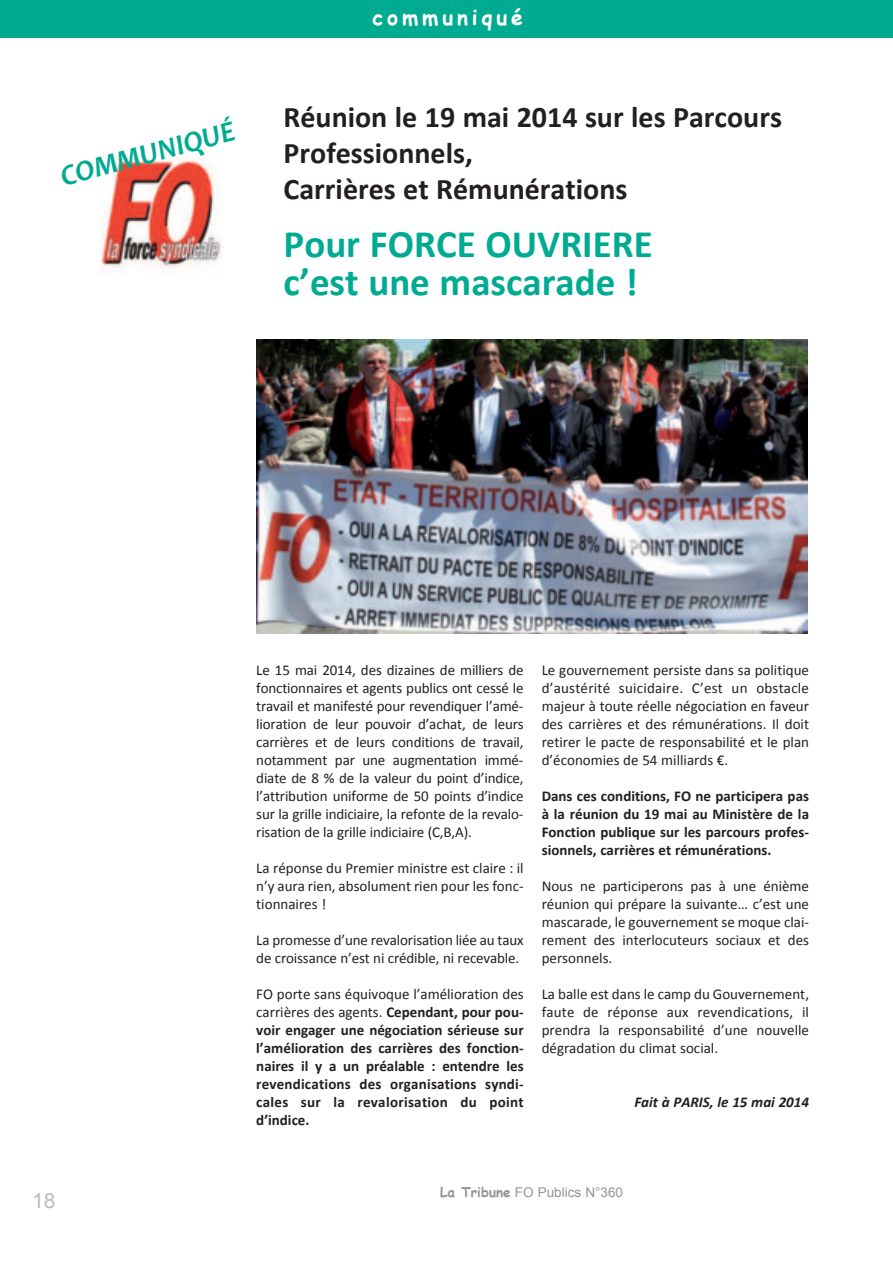
<style>
.page{position:relative;width:893px;height:1263px;background:#fff}
.page>*{position:absolute;margin:0;border:0;box-sizing:border-box;transform-origin:0 0}
.t1{font:700 39px/37.5px "Calibri";color:#00ab91}
.t2{font:700 30px/36px "Calibri";color:#231f20}
.t3{font:italic 700 29.25px "Candara";color:#00ab91}
.t4{font:700 21px "Comic Sans MS";letter-spacing:.185em;color:#fff}
.t5{font:21px "Arial";color:#bcbdc0}
.t6{font:15px/18px "Calibri";color:#231f20;text-align:justify}
.t7{font:700 15px/18px "Calibri";color:#231f20;text-align:justify}
.t8{font:italic 700 15px "Calibri";color:#231f20}
.t9{font:13.5px "Arial";color:#939598}
.s1{font-weight:400}
.s2{font-family:"Comic Sans MS";font-weight:700}
</style>
<div class="page">
<div style="left:0;top:0;width:893px;height:38px;background:#00ab91"></div>
<img style="left:256px;top:339px;width:552px;height:294px">
<img style="left:101px;top:154px;width:122px;height:117px">
<h3 class="t3" style="left:58px;top:162px;width:181px;rotate:-15deg">communiqué</h3>
<h3 class="t4" style="left:372px;top:8px;width:152px">communiqué</h3>
<h2 class="t2" style="left:284px;top:101px;width:500px">Réunion le 19 mai 2014 sur les Parcours<br>Professionnels,<br>Carrières et Rémunérations</h2>
<h1 class="t1" style="left:284px;top:229px;width:371px">Pour FORCE OUVRIERE c’est une mascarade !</h1>
<h3 class="t5" style="left:32px;top:1193px;width:25px">18</h3>
<p class="t6" style="left:256px;top:661px;width:269px">Le 15 mai 2014, des dizaines de milliers de fonctionnaires et agents publics ont cessé le travail et manifesté pour revendiquer l’amé&shy;lioration de leur pouvoir d’achat, de leurs carrières et de leurs conditions de travail, notamment par une augmentation immé&shy;diate de 8 % de la valeur du point d’indice, l’attribution uniforme de 50 points d’indice sur la grille indiciaire, la refonte de la revalo&shy;risation de la grille indiciaire (C,B,A).</p>
<p class="t6" style="left:256px;top:859px;width:269px">La réponse du Premier ministre est claire : il n’y aura rien, absolument rien pour les fonc&shy;tionnaires !</p>
<p class="t6" style="left:256px;top:931px;width:269px">La promesse d’une revalorisation liée au taux de croissance n’est ni crédible, ni recevable.</p>
<p class="t7" style="left:256px;top:986px;width:269px"><span class="s1">FO porte sans équivoque l’amélioration des carrières des agents.</span> Cependant, pour pou&shy;voir engager une négociation sérieuse sur l’amélioration des carrières des fonction&shy;naires il y a un préalable : entendre les revendications des organisations syndi&shy;cales sur la revalorisation du point d’indice.</p>
<p class="t6" style="left:542px;top:661px;width:269px">Le gouvernement persiste dans sa politique d’austérité suicidaire. C’est un obstacle majeur à toute réelle négociation en faveur des carrières et des rémunérations. Il doit retirer le pacte de responsabilité et le plan d’économies de 54 milliards €.</p>
<p class="t7" style="left:542px;top:788px;width:269px">Dans ces conditions, FO ne participera pas à la réunion du 19 mai au Ministère de la Fonction publique sur les parcours profes&shy;sionnels, carrières et rémunérations.</p>
<p class="t6" style="left:542px;top:877px;width:269px">Nous ne participerons pas à une énième réunion qui prépare la suivante… c’est une mascarade, le gouvernement se moque clai&shy;rement des interlocuteurs sociaux et des personnels.</p>
<p class="t6" style="left:542px;top:985px;width:269px">La balle est dans le camp du Gouvernement, faute de réponse aux revendications, il prendra la responsabilité d’une nouvelle dégradation du climat social.</p>
<p class="t8" style="left:634px;top:1096px;width:176px">Fait à PARIS, le 15 mai 2014</p>
<p class="t9" style="left:440px;top:1187px;width:184px"><span class="s2">La Tribune</span> FO Publics N°360</p>
</div>
